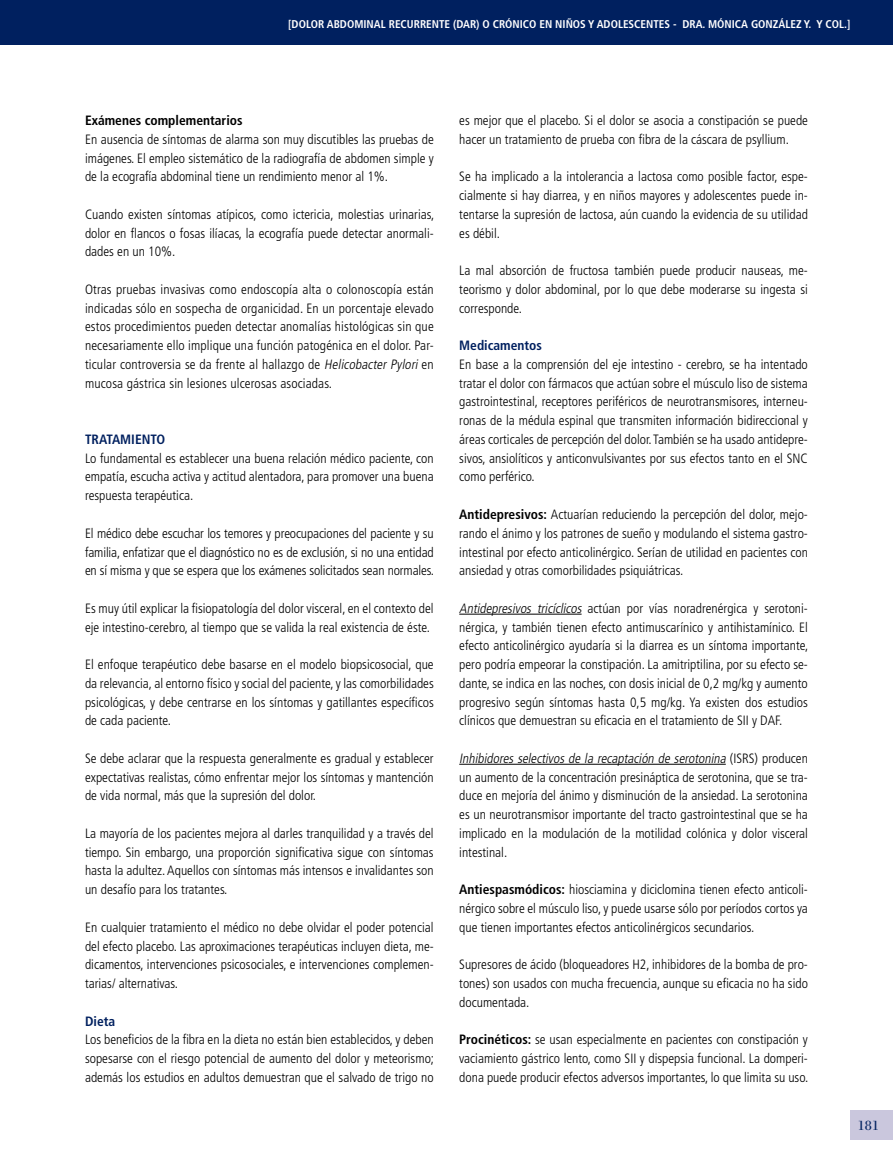
<style>
.page{position:relative;width:893px;height:1170px;background:#fff}
.page>*{position:absolute;margin:0;border:0;box-sizing:border-box;transform-origin:0 0}
.t1{font:19.5px "Filosofia Grand Caps";color:#00205f;scale:1.1 1}
.t2{font:300 condensed 13.5px/18.8px "Frutiger";color:#000;text-align:justify}
.t3{font:700 condensed 13.5px "Frutiger";color:#00205f}
.t4{font:700 condensed 13.5px "Frutiger";color:#000}
.t5{font:700 condensed 11.25px "Frutiger";color:#fff}
.s1{font-style:italic}
.s2{font-weight:700}
</style>
<div class="page">
<div style="left:850px;top:1110px;width:43px;height:30px;background:#cac7dd"></div>
<hr style="left:459px;top:613px;width:123px;height:1px;background:#000">
<hr style="left:459px;top:763px;width:267px;height:1px;background:#000">
<div style="left:0;top:0;width:893px;height:44px;background:#00205f"></div>
<p class="t5" style="left:288px;top:17px;width:563px">[DOLOR ABDOMINAL RECURRENTE (DAR) O CRÓNICO EN NIÑOS Y ADOLESCENTES - DrA. MÓNICA GONZÁLEZ Y. Y COL.]</p>
<p class="t4" style="left:85px;top:112px;width:159px">Exámenes complementarios</p>
<p class="t2" style="left:85px;top:130px;width:350px">En ausencia de síntomas de alarma son muy discutibles las pruebas de imágenes. El empleo sistemático de la radiografía de abdomen simple y de la ecografía abdominal tiene un rendimiento menor al 1%.</p>
<p class="t2" style="left:85px;top:205px;width:351px">Cuando existen síntomas atípicos, como ictericia, molestias urinarias, dolor en flancos o fosas ilíacas, la ecografía puede detectar anormali&shy;dades en un 10%.</p>
<p class="t2" style="left:85px;top:280px;width:350px">Otras pruebas invasivas como endoscopía alta o colonoscopía están indicadas sólo en sospecha de organicidad. En un porcentaje elevado estos procedimientos pueden detectar anomalías histológicas sin que necesariamente ello implique una función patogénica en el dolor. Par&shy;ticular controversia se da frente al hallazgo de <span class="s1">Helicobacter Pylori</span> en mucosa gástrica sin lesiones ulcerosas asociadas.</p>
<p class="t3" style="left:85px;top:431px;width:44px">Tratamiento</p>
<p class="t2" style="left:85px;top:449px;width:350px">Lo fundamental es establecer una buena relación médico paciente, con empatía, escucha activa y actitud alentadora, para promover una buena respuesta terapéutica.</p>
<p class="t2" style="left:85px;top:524px;width:351px">El médico debe escuchar los temores y preocupaciones del paciente y su familia, enfatizar que el diagnóstico no es de exclusión, si no una entidad en sí misma y que se espera que los exámenes solicitados sean normales.</p>
<p class="t2" style="left:85px;top:599px;width:350px">Es muy útil explicar la fisiopatología del dolor visceral, en el contexto del eje intestino-cerebro, al tiempo que se valida la real existencia de éste.</p>
<p class="t2" style="left:85px;top:655px;width:350px">El enfoque terapéutico debe basarse en el modelo biopsicosocial, que da relevancia, al entorno físico y social del paciente, y las comorbilidades psicológicas, y debe centrarse en los síntomas y gatillantes específicos de cada paciente.</p>
<p class="t2" style="left:85px;top:749px;width:350px">Se debe aclarar que la respuesta generalmente es gradual y establecer expectativas realistas, cómo enfrentar mejor los síntomas y mantención de vida normal, más que la supresión del dolor.</p>
<p class="t2" style="left:85px;top:824px;width:350px">La mayoría de los pacientes mejora al darles tranquilidad y a través del tiempo. Sin embargo, una proporción significativa sigue con síntomas hasta la adultez. Aquellos con síntomas más intensos e invalidantes son un desafío para los tratantes.</p>
<p class="t2" style="left:85px;top:917px;width:350px">En cualquier tratamiento el médico no debe olvidar el poder potencial del efecto placebo. Las aproximaciones terapéuticas incluyen dieta, me&shy;dicamentos, intervenciones psicosociales, e intervenciones complemen&shy;tarias/ alternativas.</p>
<p class="t3" style="left:85px;top:1012px;width:32px">Dieta</p>
<p class="t2" style="left:85px;top:1030px;width:351px">Los beneficios de la fibra en la dieta no están bien establecidos, y deben sopesarse con el riesgo potencial de aumento del dolor y meteorismo; además los estudios en adultos demuestran que el salvado de trigo no</p>
<p class="t2" style="left:459px;top:111px;width:350px">es mejor que el placebo. Si el dolor se asocia a constipación se puede hacer un tratamiento de prueba con fibra de la cáscara de psyllium.</p>
<p class="t2" style="left:459px;top:167px;width:350px">Se ha implicado a la intolerancia a lactosa como posible factor, espe&shy;cialmente si hay diarrea, y en niños mayores y adolescentes puede in&shy;tentarse la supresión de lactosa, aún cuando la evidencia de su utilidad es débil.</p>
<p class="t2" style="left:459px;top:261px;width:350px">La mal absorción de fructosa también puede producir nauseas, me&shy;teorismo y dolor abdominal, por lo que debe moderarse su ingesta si corresponde.</p>
<p class="t3" style="left:459px;top:337px;width:84px">Medicamentos</p>
<p class="t2" style="left:459px;top:355px;width:350px">En base a la comprensión del eje intestino - cerebro, se ha intentado tratar el dolor con fármacos que actúan sobre el músculo liso de sistema gastrointestinal, receptores periféricos de neurotransmisores, interneu&shy;ronas de la médula espinal que transmiten información bidireccional y áreas corticales de percepción del dolor. También se ha usado antidepre&shy;sivos, ansiolíticos y anticonvulsivantes por sus efectos tanto en el SNC como perférico.</p>
<p class="t2" style="left:459px;top:505px;width:350px"><span class="s2">Antidepresivos:</span> Actuarían reduciendo la percepción del dolor, mejo&shy;rando el ánimo y los patrones de sueño y modulando el sistema gastro&shy;intestinal por efecto anticolinérgico. Serían de utilidad en pacientes con ansiedad y otras comorbilidades psiquiátricas.</p>
<p class="t2" style="left:459px;top:599px;width:351px"><span class="s1">Antidepresivos tricíclicos</span> actúan por vías noradrenérgica y serotoni&shy;nérgica, y también tienen efecto antimuscarínico y antihistamínico. El efecto anticolinérgico ayudaría si la diarrea es un síntoma importante, pero podría empeorar la constipación. La amitriptilina, por su efecto se&shy;dante, se indica en las noches, con dosis inicial de 0,2 mg/kg y aumento progresivo según síntomas hasta 0,5 mg/kg. Ya existen dos estudios clínicos que demuestran su eficacia en el tratamiento de SII y DAF.</p>
<p class="t2" style="left:459px;top:749px;width:350px"><span class="s1">Inhibidores selectivos de la recaptación de serotonina</span> ( I S R S ) p r o d u c e n un aumento de la concentración presináptica de serotonina, que se tra&shy;duce en mejoría del ánimo y disminución de la ansiedad. La serotonina es un neurotransmisor importante del tracto gastrointestinal que se ha implicado en la modulación de la motilidad colónica y dolor visceral intestinal.</p>
<p class="t2" style="left:459px;top:880px;width:350px"><span class="s2">Antiespasmódicos:</span> hiosciamina y diciclomina tienen efecto anticoli&shy;nérgico sobre el músculo liso, y puede usarse sólo por períodos cortos ya que tienen importantes efectos anticolinérgicos secundarios.</p>
<p class="t2" style="left:459px;top:955px;width:350px">Supresores de ácido (bloqueadores H2, inhibidores de la bomba de pro&shy;tones) son usados con mucha frecuencia, aunque su eficacia no ha sido documentada.</p>
<p class="t2" style="left:459px;top:1030px;width:351px"><span class="s2">Procinéticos:</span> se usan especialmente en pacientes con constipación y vaciamiento gástrico lento, como SII y dispepsia funcional. La domperi&shy;dona puede producir efectos adversos importantes, lo que limita su uso.</p>
<h1 class="t1" style="left:857px;top:1113px;width:22px">181</h1>
</div>
